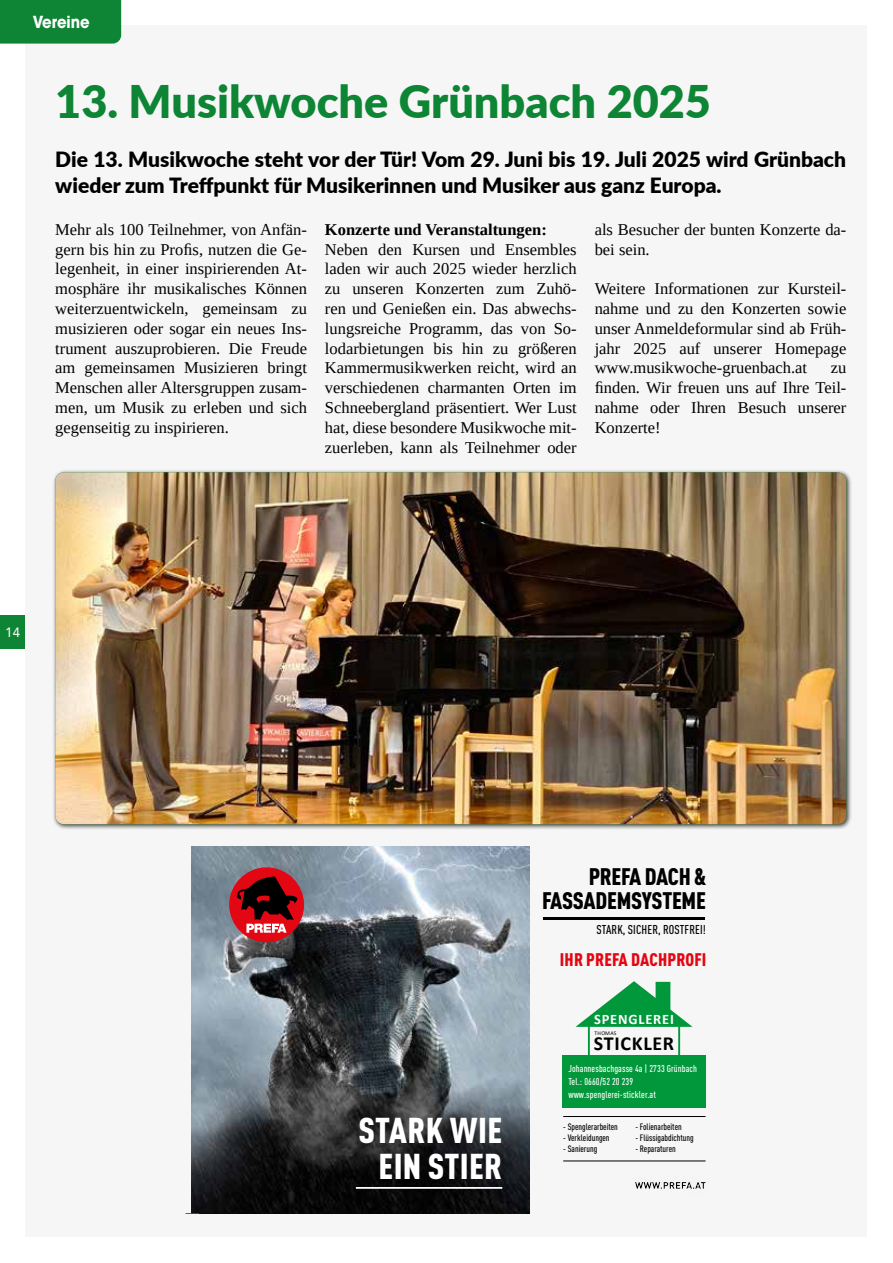
<style>
.page{position:relative;width:893px;height:1263px;background:#fff}
.page>*{position:absolute;margin:0;border:0;box-sizing:border-box;transform-origin:0 0}
.t1{font:900 45px "Lato";color:#0d8534}
.t2{font:900 condensed 35.4px/36.3px "DIN Pro";letter-spacing:.01em;color:#fff;text-align:center}
.t3{font:900 condensed 23.7px/23.7px "DIN Pro";letter-spacing:-.01em;color:#000;text-align:right}
.t4{font:900 21px/25.2px "Lato";color:#000}
.t5{font:700 19.95px "Calibri";letter-spacing:.035em;color:#000}
.t6{font:900 condensed 18px "DIN Pro";letter-spacing:.01em;color:#e30613}
.t7{font:16.5px/19.8px "Liberation Serif";color:#000;text-align:justify}
.t8{font:700 16.5px "Liberation Serif";color:#000}
.t9{font:700 16.5px "ITC Avant Garde Pro";color:#fff;scale:.9 1}
.t10{font:700 14.4px "Calibri";letter-spacing:.055em;color:#fff}
.t11{font:13.5px "Avenir";color:#fff}
.t12{font:500 condensed 12.75px "DIN Pro";letter-spacing:.01em;color:#000}
.t13{font:500 condensed 9.9px/13.4px "DIN Pro";letter-spacing:.01em;color:#fff}
.t14{font:500 condensed 9.15px "DIN Pro";color:#000}
.t15{font:5.7px "Calibri";letter-spacing:.035em;color:#000}
</style>
<div class="page">
<div style="left:0;top:615px;width:26px;height:33px;background:#0d8534"></div>
<div style="left:26px;top:26px;width:841px;height:1211px;background:#f6f6f6"></div>
<div style="left:0;top:0;width:121px;height:44px;background:#0d8534"></div>
<div style="left:52px;top:469px;width:800px;height:361px;background:#000;opacity:.75"></div>
<img style="left:55px;top:472px;width:791px;height:352px">
<img style="left:192px;top:846px;width:338px;height:367px">
<hr style="left:543px;top:917px;width:162px;height:2px;background:#000">
<svg style="left:635px;top:1182px;width:71px;height:7px"></svg>
<div style="left:229px;top:867px;width:75px;height:75px;background:#e30613;border-radius:50%"></div>
<svg style="left:237px;top:876px;width:61px;height:57px"></svg>
<hr style="left:563px;top:1116px;width:142px;height:1px;background:#000">
<hr style="left:563px;top:1161px;width:142px;height:1px;background:#000">
<svg style="left:575px;top:981px;width:117px;height:46px"></svg>
<div style="left:588px;top:1023px;width:92px;height:40px;border:2px solid #00983a"></div>
<div style="left:562px;top:1055px;width:144px;height:53px;background:#00983a"></div>
<hr style="left:356px;top:1187px;width:146px;height:2px;background:#fff">
<svg style="left:185px;top:1213px;width:20px;height:1px"></svg>
<svg style="left:191px;top:846px;width:14px;height:1px"></svg>
<p class="t9" style="left:33px;top:11px;width:65px">Vereine</p>
<h1 class="t1" style="left:55px;top:68px;width:657px">13. Musikwoche Grünbach 2025</h1>
<p class="t4" style="left:55px;top:146px;width:792px">Die 13. Musikwoche steht vor der Tür! Vom 29. Juni bis 19. Juli 2025 wird Grünbach wieder zum Treffpunkt für Musikerinnen und Musiker aus ganz Europa.</p>
<p class="t7" style="left:55px;top:219px;width:253px">Mehr als 100 Teilnehmer, von Anfän&shy;gern bis hin zu Profis, nutzen die Ge&shy;legenheit, in einer inspirierenden At&shy;mosphäre ihr musikalisches Können weiterzuentwickeln, gemeinsam zu musizieren oder sogar ein neues Ins&shy;trument auszuprobieren. Die Freude am gemeinsamen Musizieren bringt Menschen aller Altersgruppen zusam&shy;men, um Musik zu erleben und sich gegenseitig zu inspirieren.</p>
<p class="t8" style="left:325px;top:218px;width:223px">Konzerte und Veranstaltungen:</p>
<p class="t7" style="left:595px;top:219px;width:253px">als Besucher der bunten Konzerte da&shy;bei sein.</p>
<p class="t7" style="left:595px;top:279px;width:253px">Weitere Informationen zur Kursteil&shy;nahme und zu den Konzerten sowie unser Anmeldeformular sind ab Früh&shy;jahr 2025 auf unserer Homepage www.musikwoche-gruenbach.at</p>
<p class="t7" style="left:325px;top:239px;width:253px">Neben den Kursen und Ensembles laden wir auch 2025 wieder herzlich zu unseren Konzerten zum Zuhö&shy;ren und Genießen ein. Das abwechs&shy;lungsreiche Programm, das von So&shy;lodarbietungen bis hin zu größeren Kammermusikwerken reicht, wird an verschiedenen charmanten Orten im Schneebergland präsentiert. Wer Lust hat, diese besondere Musikwoche mit&shy;zuerleben, kann als Teilnehmer oder</p>
<p class="t7" style="left:595px;top:358px;width:253px;text-indent:236px">zu finden. Wir freuen uns auf Ihre Teil&shy;nahme oder Ihren Besuch unserer Konzerte!</p>
<p class="t11" style="left:5px;top:621px;width:17px">14</p>
<h2 class="t2" style="left:359px;top:1109px;width:145px">STARK WIE<br>EIN STIER</h2>
<h3 class="t3" style="left:542px;top:863px;width:165px">PREFA DACH &amp;<br>FASSADEMSYSTEME</h3>
<p class="t12" style="left:596px;top:920px;width:111px">STARK, SICHER, ROSTFREI!</p>
<p class="t6" style="left:560px;top:945px;width:148px">IHR PREFA DACHPROFI</p>
<p class="t10" style="left:594px;top:1009px;width:81px">SPENGLEREI</p>
<p class="t13" style="left:568px;top:1061px;width:130px">Johannesbachgasse 4a | 2733 Grünbach<br>Tel.: 0660/52 20 239 www.spenglerei-stickler.at</p>
<p class="t15" style="left:595px;top:1029px;width:23px">THOMAS</p>
<p class="t5" style="left:594px;top:1029px;width:82px">STICKLER</p>
<p class="t14" style="left:563px;top:1120px;width:56px">- Spenglerarbeiten</p>
<p class="t14" style="left:563px;top:1131px;width:48px">- Verkleidungen</p>
<p class="t14" style="left:563px;top:1142px;width:36px">- Sanierung</p>
<p class="t14" style="left:635px;top:1120px;width:48px">- Folienarbeiten</p>
<p class="t14" style="left:635px;top:1131px;width:60px">- Flüssigabdichtung</p>
<p class="t14" style="left:635px;top:1142px;width:42px">- Reparaturen</p>
</div>
